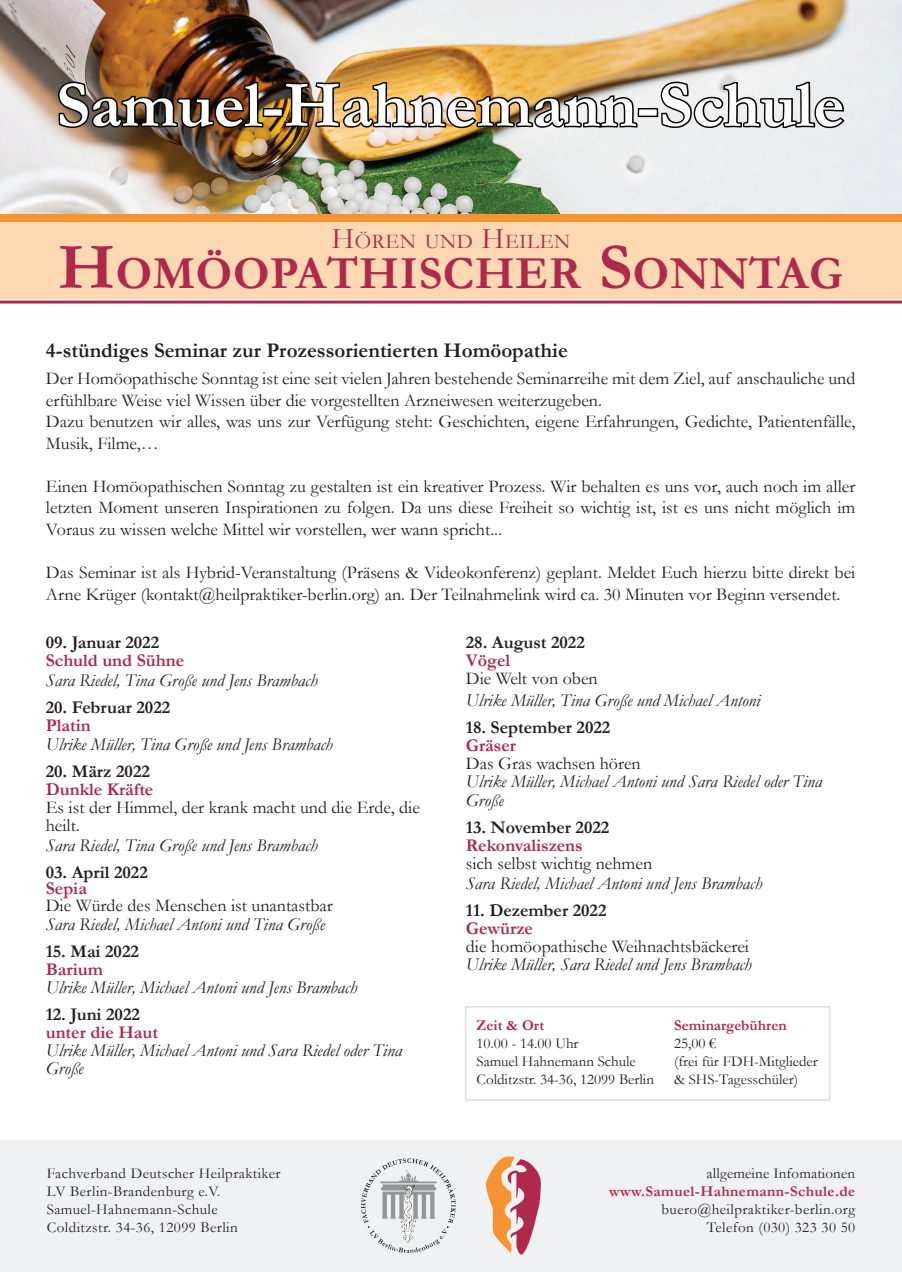
<style>
.page{position:relative;width:902px;height:1272px;background:#fff}
.page>*{position:absolute;margin:0;border:0;box-sizing:border-box;transform-origin:0 0}
.t1{font:700 66px "Garamond";color:#fff}
.t2{font:700 46.2px "Garamond";letter-spacing:.015em;color:#ae294b}
.t3{font:700 21px "Garamond";color:#231f20}
.t4{font:21px "Garamond";letter-spacing:.025em;color:#ae294b}
.t5{font:18px/21.6px "Garamond";color:#231f20}
.t6{font:italic 18px/19.5px "Garamond";color:#231f20}
.t7{font:700 18px "Garamond";color:#231f20}
.t8{font:700 18px "Garamond";color:#ae294b}
.t9{font:15px/18px "Garamond";letter-spacing:.03em;color:#231f20;text-align:right}
.t10{font:15px/18px "Garamond";color:#231f20}
.t11{font:700 15px "Garamond";letter-spacing:.03em;color:#ae294b}
.t12{font:15px "Garamond";letter-spacing:.01em;color:#231f20}
.t13{font:700 15px "Garamond";color:#ae294b}
.t14{font:15px "Garamond";color:#231f20}
.s1{font-size:30px}
.s2{font-size:66px}
</style>
<div class="page">
<div style="left:0;top:1140px;width:901px;height:131px;background:#f0f1f2"></div>
<div style="left:0;top:171px;width:901px;height:128px;background:#fdd8b2"></div>
<img style="left:0;top:0;width:901px;height:213px">
<img style="left:56px;top:0;width:790px;height:304px">
<div style="left:465px;top:1006px;width:365px;height:94px;border:2px solid #dcdddf"></div>
<hr style="left:0;top:300px;width:901px;height:3px;background:#ad2855">
<svg style="left:486px;top:1156px;width:55px;height:98px"></svg>
<svg style="left:361px;top:1158px;width:94px;height:94px"></svg>
<h1 class="t1" style="left:56px;top:60px;width:789px">Samuel-Hahnemann-Schule</h1>
<p class="t4" style="left:331px;top:227px;width:240px"><span class="s1">H</span>ÖREN UND <span class="s1">H</span>EILEN</p>
<h2 class="t2" style="left:58px;top:242px;width:786px"><span class="s2">H</span>OMÖOPATHISCHER <span class="s2">S</span>ONNTAG</h2>
<p class="t3" style="left:46px;top:336px;width:523px">4-stündiges Seminar zur Prozessorientierten Homöopathie</p>
<p class="t5" style="left:46px;top:367px;width:810px">Der Homöopathische Sonntag ist eine seit vielen Jahren bestehende Seminarreihe mit dem Ziel, auf anschauliche und erfühlbare Weise viel Wissen über die vorgestellten Arzneiwesen weiterzugeben.<br>Dazu benutzen wir alles, was uns zur Verfügung steht: Geschichten, eigene Erfahrungen, Gedichte, Patientenfälle, Musik, Filme,…</p>
<p class="t5" style="left:46px;top:475px;width:810px;text-align:justify">Einen Homöopathischen Sonntag zu gestalten ist ein kreativer Prozess. Wir behalten es uns vor, auch noch im aller letzten Moment unseren Inspirationen zu folgen. Da uns diese Freiheit so wichtig ist, ist es uns nicht möglich im Voraus zu wissen welche Mittel wir vorstellen, wer wann spricht...</p>
<p class="t5" style="left:46px;top:561px;width:810px">Das Seminar ist als Hybrid-Veranstaltung (Präsens &amp; Videokonferenz) geplant. Meldet Euch hierzu bitte direkt bei<br>Arne Krüger (kontakt@heilpraktiker-berlin.org) an. Der Teilnahmelink wird ca. 30 Minuten vor Beginn versendet.</p>
<p class="t7" style="left:466px;top:630px;width:120px">28. August 2022</p>
<p class="t8" style="left:466px;top:648px;width:46px">Vögel</p>
<p class="t5" style="left:466px;top:667px;width:133px">Die Welt von oben</p>
<p class="t6" style="left:466px;top:690px;width:296px">Ulrike Müller, Tina Große und Michael Antoni</p>
<p class="t7" style="left:466px;top:715px;width:146px">18. September 2022</p>
<p class="t8" style="left:466px;top:733px;width:52px">Gräser</p>
<p class="t5" style="left:466px;top:752px;width:176px">Das Gras wachsen hören</p>
<p class="t6" style="left:466px;top:771px;width:358px">Ulrike Müller, Michael Antoni und Sara Riedel oder Tina<br>Große</p>
<p class="t7" style="left:466px;top:815px;width:145px">13. November 2022</p>
<p class="t8" style="left:466px;top:833px;width:118px">Rekonvaliszens</p>
<p class="t5" style="left:466px;top:852px;width:188px">sich selbst wichtig nehmen</p>
<p class="t6" style="left:466px;top:873px;width:298px">Sara Riedel, Michael Antoni und Jens Brambach</p>
<p class="t7" style="left:466px;top:898px;width:142px">11. Dezember 2022</p>
<p class="t8" style="left:466px;top:916px;width:69px">Gewürze</p>
<p class="t5" style="left:466px;top:935px;width:284px">die homöopathische Weihnachtsbäckerei</p>
<p class="t6" style="left:466px;top:954px;width:287px">Ulrike Müller, Sara Riedel und Jens Brambach</p>
<p class="t7" style="left:46px;top:630px;width:115px">09. Januar 2022</p>
<p class="t8" style="left:46px;top:648px;width:140px">Schuld und Sühne</p>
<p class="t6" style="left:46px;top:669px;width:273px">Sara Riedel, Tina Große und Jens Brambach</p>
<p class="t7" style="left:46px;top:694px;width:126px">20. Februar 2022</p>
<p class="t8" style="left:46px;top:712px;width:47px">Platin</p>
<p class="t6" style="left:46px;top:734px;width:288px">Ulrike Müller, Tina Große und Jens Brambach</p>
<p class="t7" style="left:46px;top:759px;width:106px">20. März 2022</p>
<p class="t8" style="left:46px;top:777px;width:109px">Dunkle Kräfte</p>
<p class="t5" style="left:46px;top:798px;width:375px;line-height:18px">Es ist der Himmel, der krank macht und die Erde, die heilt.</p>
<p class="t6" style="left:46px;top:834px;width:273px">Sara Riedel, Tina Große und Jens Brambach</p>
<p class="t7" style="left:46px;top:859px;width:104px">03. April 2022</p>
<p class="t8" style="left:46px;top:876px;width:43px">Sepia</p>
<p class="t5" style="left:46px;top:893px;width:288px">Die Würde des Menschen ist unantastbar</p>
<p class="t6" style="left:46px;top:914px;width:281px">Sara Riedel, Michael Antoni und Tina Große</p>
<p class="t7" style="left:46px;top:939px;width:95px">15. Mai 2022</p>
<p class="t8" style="left:46px;top:957px;width:59px">Barium</p>
<p class="t6" style="left:46px;top:977px;width:313px">Ulrike Müller, Michael Antoni und Jens Brambach</p>
<p class="t7" style="left:46px;top:1002px;width:96px">12. Juni 2022</p>
<p class="t8" style="left:46px;top:1020px;width:114px">unter die Haut</p>
<p class="t6" style="left:46px;top:1041px;width:358px;line-height:18px">Ulrike Müller, Michael Antoni und Sara Riedel oder Tina<br>Große</p>
<p class="t11" style="left:476px;top:1014px;width:69px">Zeit &amp; Ort</p>
<p class="t10" style="left:476px;top:1033px;width:179px">10.00 - 14.00 Uhr<br>Samuel Hahnemann Schule<br>Colditzstr. 34-36, 12099 Berlin</p>
<p class="t13" style="left:674px;top:1014px;width:114px">Seminargebühren</p>
<p class="t14" style="left:674px;top:1032px;width:44px">25,00 €</p>
<p class="t10" style="left:674px;top:1051px;width:145px">(frei für FDH-Mitglieder &amp; SHS-Tagesschüler)</p>
<p class="t9" style="left:47px;top:1163px;width:235px;text-align:left">Fachverband Deutscher Heilpraktiker<br>LV Berlin-Brandenburg e.V.<br>Samuel-Hahnemann-Schule<br>Colditzstr. 34-36, 12099 Berlin</p>
<p class="t12" style="left:706px;top:1162px;width:150px">allgemeine Infomationen</p>
<p class="t11" style="left:609px;top:1180px;width:247px">www.Samuel-Hahnemann-Schule.de</p>
<p class="t9" style="left:661px;top:1199px;width:195px">buero@heilpraktiker-berlin.org<br>Telefon (030) 323 30 50</p>
</div>
